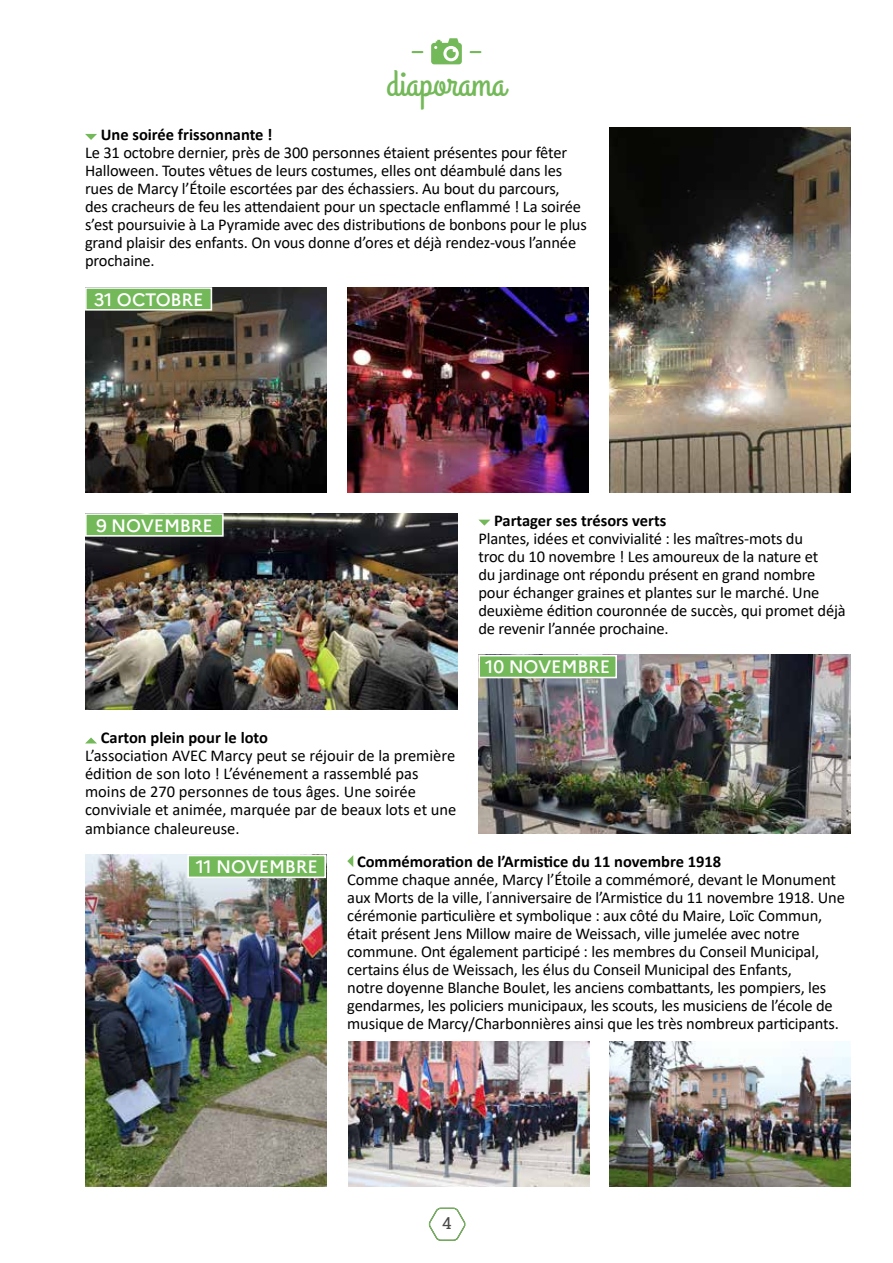
<style>
.page{position:relative;width:893px;height:1263px;background:#fff}
.page>*{position:absolute;margin:0;border:0;box-sizing:border-box;transform-origin:0 0}
.t1{font:37.5px "Grand Hotel";color:#74b959}
.t2{font:500 18px "Marianne";letter-spacing:-.01em;color:#fff}
.t3{font:16.5px/18px "Calibri";letter-spacing:-.01em;color:#000}
.t4{font:700 16.5px "Calibri";color:#000}
.t5{font:16.5px "Roboto Slab";color:#4a4a49}
</style>
<div class="page">
<svg style="left:413px;top:51px;width:9px;height:2px"></svg>
<svg style="left:471px;top:51px;width:9px;height:2px"></svg>
<svg style="left:431px;top:38px;width:31px;height:26px"></svg>
<img style="left:85px;top:287px;width:241px;height:205px">
<img style="left:478px;top:655px;width:372px;height:178px">
<img style="left:85px;top:855px;width:241px;height:331px">
<img style="left:348px;top:1042px;width:241px;height:144px">
<img style="left:609px;top:1042px;width:241px;height:144px">
<img style="left:85px;top:513px;width:372px;height:197px">
<img style="left:347px;top:287px;width:241px;height:205px">
<img style="left:609px;top:128px;width:241px;height:364px">
<svg style="left:85px;top:134px;width:12px;height:6px"></svg>
<svg style="left:85px;top:737px;width:12px;height:6px"></svg>
<svg style="left:479px;top:520px;width:11px;height:6px"></svg>
<svg style="left:347px;top:855px;width:6px;height:12px"></svg>
<div style="left:86px;top:288px;width:125px;height:22px;background:#74b959"></div>
<div style="left:85px;top:287px;width:127px;height:24px;border:2px solid #fff"></div>
<div style="left:479px;top:656px;width:137px;height:21px;background:#74b959"></div>
<div style="left:478px;top:655px;width:139px;height:23px;border:2px solid #fff"></div>
<div style="left:188px;top:855px;width:137px;height:22px;background:#74b959"></div>
<div style="left:187px;top:855px;width:139px;height:23px;border:2px solid #fff"></div>
<div style="left:86px;top:514px;width:137px;height:22px;background:#74b959"></div>
<div style="left:85px;top:513px;width:139px;height:24px;border:2px solid #fff"></div>
<svg style="left:428px;top:1207px;width:38px;height:34px"></svg>
<h1 class="t1" style="left:386px;top:60px;width:121px">diaporama</h1>
<p class="t4" style="left:101px;top:123px;width:173px">Une soirée frissonnante !</p>
<p class="t3" style="left:85px;top:143px;width:503px">Le 31 octobre dernier, près de 300 personnes étaient présentes pour fêter Halloween. Toutes vêtues de leurs costumes, elles ont déambulé dans les rues de Marcy l’Étoile escortées par des échassiers. Au bout du parcours,<br>des cracheurs de feu les attendaient pour un spectacle enflammé ! La soirée s’est poursuivie à La Pyramide avec des distributions de bonbons pour le plus grand plaisir des enfants. On vous donne d’ores et déjà rendez-vous l’année prochaine.</p>
<p class="t2" style="left:94px;top:288px;width:111px">31 OCTOBRE</p>
<p class="t2" style="left:96px;top:514px;width:118px">9 NOVEMBRE</p>
<p class="t4" style="left:494px;top:508px;width:174px">Partager ses trésors verts</p>
<p class="t3" style="left:478px;top:529px;width:369px">Plantes, idées et convivialité : les maîtres-mots du<br>troc du 10 novembre ! Les amoureux de la nature et<br>du jardinage ont répondu présent en grand nombre pour échanger graines et plantes sur le marché. Une deuxième édition couronnée de succès, qui promet déjà de revenir l’année prochaine.</p>
<p class="t2" style="left:485px;top:656px;width:126px">10 NOVEMBRE</p>
<p class="t4" style="left:101px;top:726px;width:169px">Carton plein pour le loto</p>
<p class="t3" style="left:85px;top:746px;width:373px">L’association AVEC Marcy peut se réjouir de la première édition de son loto ! L’événement a rassemblé pas moins de 270 personnes de tous âges. Une soirée conviviale et animée, marquée par de beaux lots et une ambiance chaleureuse.</p>
<p class="t2" style="left:196px;top:856px;width:123px">11 NOVEMBRE</p>
<p class="t4" style="left:357px;top:850px;width:366px">Commémoration de l’Armistice du 11 novembre 1918</p>
<p class="t3" style="left:347px;top:870px;width:499px">Comme chaque année, Marcy l’Étoile a commémoré, devant le Monument aux Morts de la ville, l<sup>’</sup>anniversaire de l’Armistice du 11 novembre 1918. Une cérémonie particulière et symbolique : aux côté du Maire, Loïc Commun, était présent Jens Millow maire de Weissach, ville jumelée avec notre commune. Ont également participé : les membres du Conseil Municipal, certains élus de Weissach, les élus du Conseil Municipal des Enfants,<br>notre doyenne Blanche Boulet, les anciens combattants, les pompiers, les gendarmes, les policiers municipaux, les scouts, les musiciens de l’école de musique de Marcy/Charbonnières ainsi que les très nombreux participants.</p>
<p class="t5" style="left:442px;top:1212px;width:11px">4</p>
</div>
